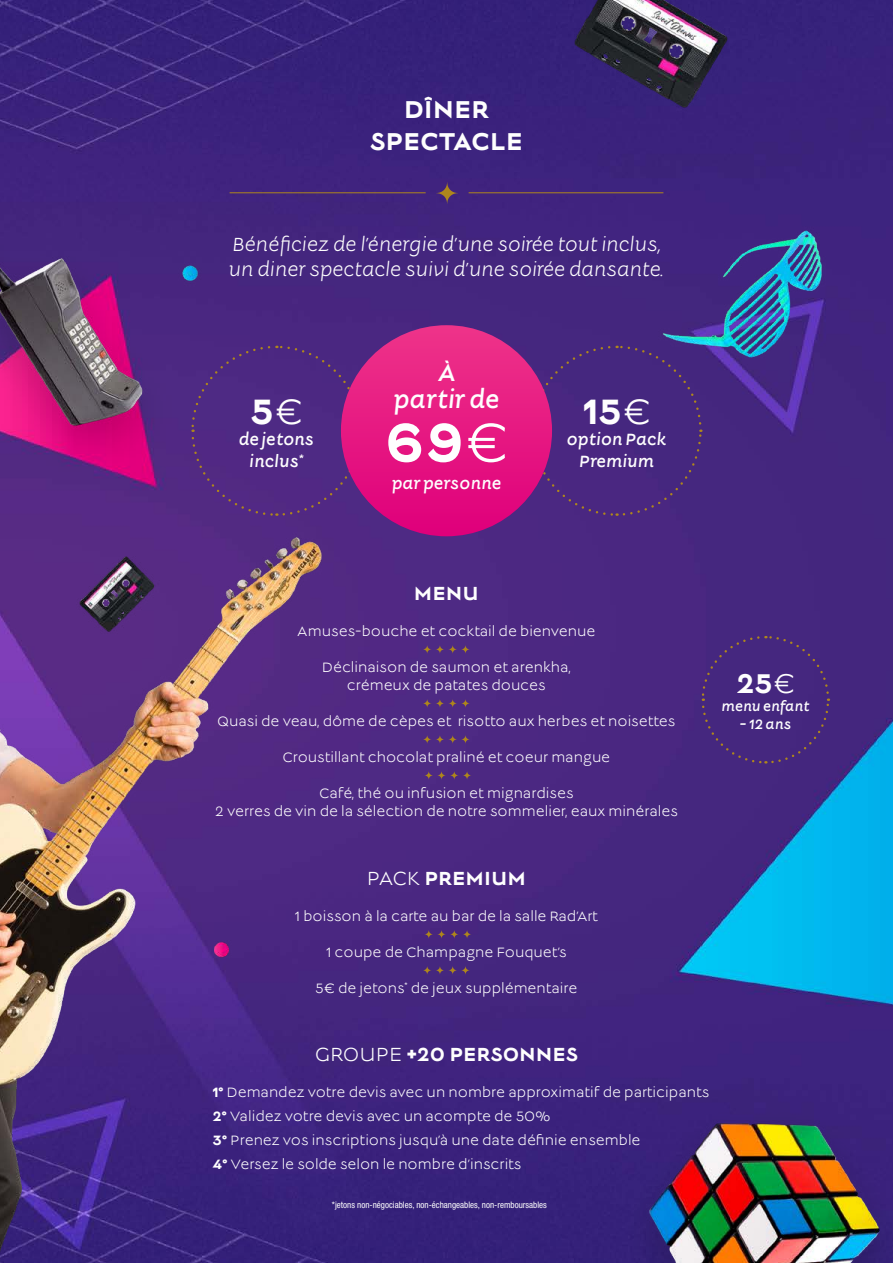
<style>
.page{position:relative;width:893px;height:1263px;background:#fff}
.page>*{position:absolute;margin:0;border:0;box-sizing:border-box;transform-origin:0 0}
.t1{font:700 60px "Lucien";color:#fff}
.t2{font:700 39px "Lucien";color:#fff}
.t3{font:700 30px "Lucien";color:#fff}
.t4{font:700 27px/32.4px "Lucien";color:#fff;text-align:center}
.t5{font:italic 27px/27px "Lucien";color:#fff;text-align:center}
.t6{font:italic 21px/25.2px "Lucien";color:#fff}
.t7{font:700 21px "Lucien";color:#fff}
.t8{font:italic 18px/21.6px "Lucien";color:#fff;text-align:center}
.t9{font:15px/24px "Lucien";color:#fff;text-align:center}
.t10{font:italic 15px "Lucien";color:#fff}
.t11{font:condensed 9px "Helvetica Neue LT Std";color:#fff}
.s1{font-weight:400}
.s2{font-weight:700}
</style>
<div class="page">
<img style="left:0;top:0;width:893px;height:1263px">
<hr style="left:230px;top:192px;width:196px;height:1px;background:#af871d">
<hr style="left:469px;top:192px;width:194px;height:1px;background:#af871d">
<svg style="left:436px;top:182px;width:22px;height:22px"></svg>
<svg style="left:423px;top:645px;width:8px;height:9px"></svg>
<svg style="left:436px;top:645px;width:8px;height:9px"></svg>
<svg style="left:448px;top:645px;width:9px;height:9px"></svg>
<svg style="left:461px;top:645px;width:9px;height:9px"></svg>
<svg style="left:423px;top:699px;width:8px;height:9px"></svg>
<svg style="left:436px;top:699px;width:8px;height:9px"></svg>
<svg style="left:448px;top:699px;width:9px;height:9px"></svg>
<svg style="left:461px;top:699px;width:9px;height:9px"></svg>
<svg style="left:423px;top:735px;width:8px;height:9px"></svg>
<svg style="left:436px;top:735px;width:8px;height:9px"></svg>
<svg style="left:448px;top:735px;width:9px;height:9px"></svg>
<svg style="left:461px;top:735px;width:9px;height:9px"></svg>
<svg style="left:424px;top:771px;width:9px;height:9px"></svg>
<svg style="left:437px;top:771px;width:9px;height:9px"></svg>
<svg style="left:450px;top:771px;width:9px;height:9px"></svg>
<svg style="left:463px;top:771px;width:8px;height:9px"></svg>
<svg style="left:424px;top:930px;width:9px;height:8px"></svg>
<svg style="left:437px;top:930px;width:9px;height:8px"></svg>
<svg style="left:450px;top:930px;width:9px;height:8px"></svg>
<svg style="left:463px;top:930px;width:8px;height:8px"></svg>
<svg style="left:423px;top:966px;width:8px;height:8px"></svg>
<svg style="left:436px;top:966px;width:8px;height:8px"></svg>
<svg style="left:448px;top:966px;width:9px;height:8px"></svg>
<svg style="left:461px;top:966px;width:9px;height:8px"></svg>
<div style="left:700px;top:635px;width:130px;height:130px;background:#45277f"></div>
<div style="left:190px;top:344px;width:173px;height:173px;background:#4e2984"></div>
<div style="left:530px;top:344px;width:173px;height:173px;background:#45277f"></div>
<div style="left:341px;top:325px;width:211px;height:211px;background:linear-gradient(to bottom,#ed3389,#df007b);border-radius:106px"></div>
<h3 class="t4" style="left:370px;top:95px;width:155px">DÎNER<br>SPECTACLE</h3>
<h3 class="t6" style="left:229px;top:233px;width:437px">Bénéficiez de l’énergie d’une soirée tout inclus, un diner spectacle suivi d’une soirée dansante.</h3>
<h2 class="t2" style="left:250px;top:393px;width:54px">5<span class="s1">€</span></h2>
<p class="t8" style="left:239px;top:430px;width:77px">de jetons inclus<sup>*</sup></p>
<h3 class="t5" style="left:393px;top:360px;width:108px">À<br>partir de</h3>
<h1 class="t1" style="left:385px;top:414px;width:125px">69<span class="s1">€</span></h1>
<p class="t8" style="left:392px;top:473px;width:111px">par personne</p>
<h2 class="t2" style="left:582px;top:393px;width:70px">15<span class="s1">€</span></h2>
<p class="t8" style="left:567px;top:430px;width:101px">option Pack<br>Premium</p>
<h3 class="t7" style="left:414px;top:583px;width:66px">MENU</h3>
<p class="t9" style="left:297px;top:620px;width:300px">Amuses-bouche et cocktail de bienvenue</p>
<p class="t9" style="left:322px;top:659px;width:250px;line-height:18px">Déclinaison de saumon et arenkha, crémeux de patates douces</p>
<p class="t9" style="left:217px;top:710px;width:460px">Quasi de veau, dôme de cèpes et risotto aux herbes et noisettes</p>
<p class="t9" style="left:282px;top:746px;width:329px">Croustillant chocolat praliné et coeur mangue</p>
<p class="t9" style="left:215px;top:785px;width:465px;line-height:18px">Café, thé ou infusion et mignardises<br>2 verres de vin de la sélection de notre sommelier, eaux minérales</p>
<h3 class="t3" style="left:736px;top:669px;width:60px">25<span class="s1">€</span></h3>
<p class="t10" style="left:721px;top:699px;width:90px">menu enfant</p>
<p class="t10" style="left:739px;top:717px;width:53px">- 12 ans</p>
<h3 class="t7" style="left:367px;top:868px;width:161px"><span class="s1">PACK</span> PREMIUM</h3>
<p class="t9" style="left:295px;top:905px;width:305px">1 boisson à la carte au bar de la salle Rad’Art</p>
<p class="t9" style="left:326px;top:941px;width:243px">1 coupe de Champagne Fouquet’s</p>
<p class="t9" style="left:315px;top:977px;width:264px">5€ de jetons<sup>*</sup> de jeux supplémentaire</p>
<h3 class="t7" style="left:315px;top:1045px;width:265px"><span class="s1">GROUPE</span> +20 PERSONNES</h3>
<p class="t9" style="left:213px;top:1082px;width:498px;text-align:left"><span class="s2">1°</span> Demandez votre devis avec un nombre approximatif de participants <span class="s2">2°</span> Validez votre devis avec un acompte de 50%<br><span class="s2">3°</span> Prenez vos inscriptions jusqu’à une date définie ensemble<br><span class="s2">4°</span> Versez le solde selon le nombre d’inscrits</p>
<p class="t11" style="left:332px;top:1199px;width:216px">*jetons non-négociables, non-échangeables, non-remboursables</p>
</div>
